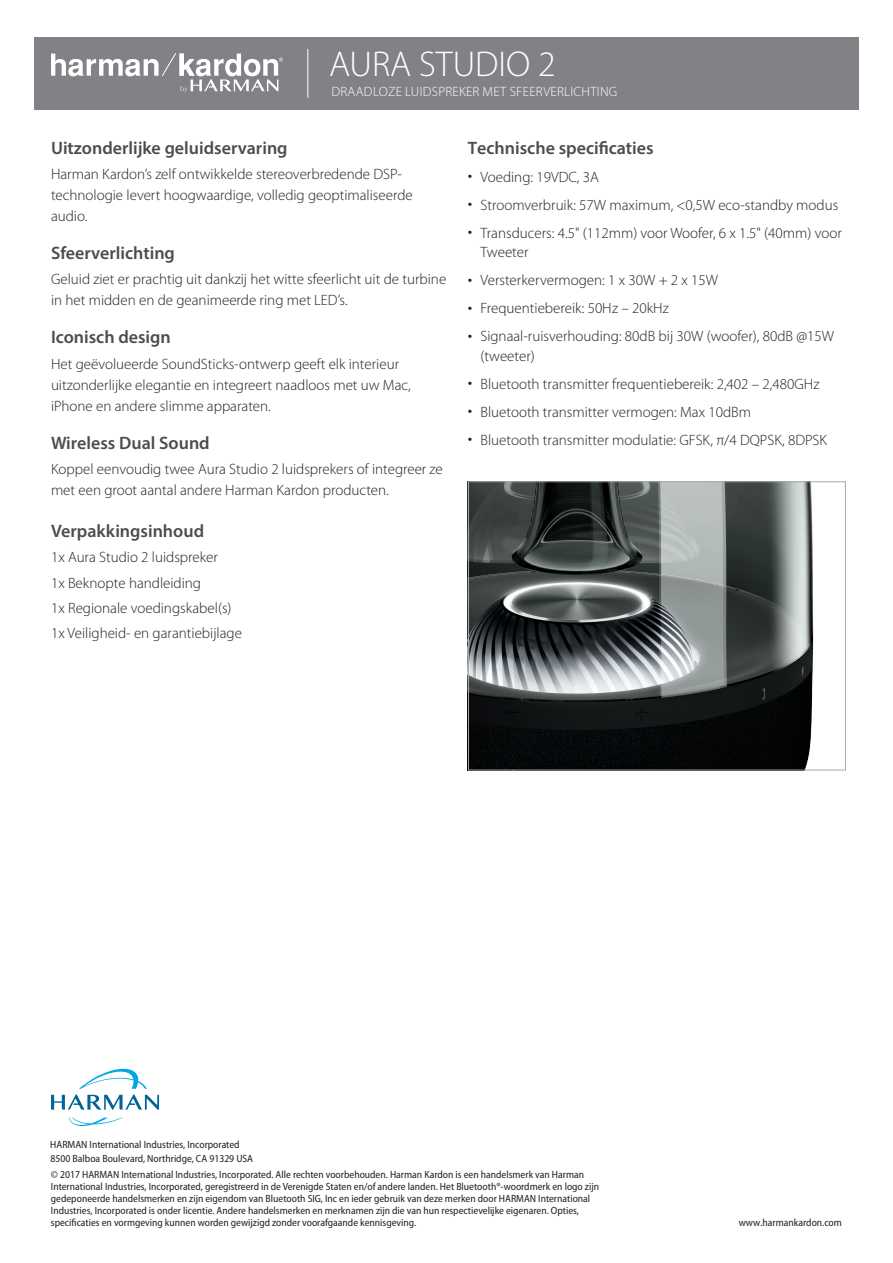
<style>
.page{position:relative;width:893px;height:1263px;background:#fff}
.page>*{position:absolute;margin:0;border:0;box-sizing:border-box;transform-origin:0 0}
.t1{font:300 36px "Myriad Pro";color:#fff}
.t2{font:600 18px "Myriad Pro";color:#4b4c4d}
.t3{font:300 15px/21px "Myriad Pro";color:#231f20}
.t4{font:300 13.5px "Myriad Pro";letter-spacing:.02em;color:#fff}
.t5{font:semi-condensed 10.5px/12px "Myriad Pro";color:#231f20}
.s1{font-size:18px}
</style>
<div class="page">
<img style="left:470px;top:483px;width:344px;height:285px">
<div style="left:34px;top:37px;width:825px;height:72px;background:#808285"></div>
<hr style="left:307px;top:49px;width:1px;height:49px;background:#fff">
<svg style="left:51px;top:53px;width:232px;height:40px"></svg>
<svg style="left:69px;top:1118px;width:53px;height:8px"></svg>
<svg style="left:51px;top:1068px;width:108px;height:42px"></svg>
<div style="left:468px;top:481px;width:378px;height:289px;border:1px solid #a8a9ad"></div>
<p class="t1" style="left:329px;top:44px;width:228px">AURA STUDIO 2</p>
<p class="t4" style="left:332px;top:84px;width:287px">DRAADLOZE LUIDSPREKER MET SFEERVERLICHTING</p>
<p class="t2" style="left:51px;top:136px;width:238px">Uitzonderlijke geluidservaring</p>
<p class="t3" style="left:51px;top:164px;width:363px">Harman Kardon’s zelf ontwikkelde stereoverbredende DSP&shy;technologie levert hoogwaardige, volledig geoptimaliseerde audio.</p>
<p class="t2" style="left:51px;top:242px;width:125px">Sfeerverlichting</p>
<p class="t3" style="left:51px;top:269px;width:397px">Geluid ziet er prachtig uit dankzij het witte sfeerlicht uit de turbine in het midden en de geanimeerde ring met LED’s.</p>
<p class="t2" style="left:51px;top:326px;width:121px">Iconisch design</p>
<p class="t3" style="left:51px;top:353px;width:361px">Het geëvolueerde SoundSticks-ontwerp geeft elk interieur uitzonderlijke elegantie en integreert naadloos met uw Mac, iPhone en andere slimme apparaten.</p>
<p class="t2" style="left:51px;top:431px;width:160px">Wireless Dual Sound</p>
<p class="t3" style="left:51px;top:459px;width:393px">Koppel eenvoudig twee Aura Studio 2 luidsprekers of integreer ze met een groot aantal andere Harman Kardon producten.</p>
<p class="t2" style="left:51px;top:520px;width:155px">Verpakkingsinhoud</p>
<p class="t3" style="left:51px;top:547px;width:168px">1x Aura Studio 2 luidspreker</p>
<p class="t3" style="left:51px;top:572px;width:152px">1x Beknopte handleiding</p>
<p class="t3" style="left:51px;top:598px;width:182px">1x Regionale voedingskabel(s)</p>
<p class="t3" style="left:51px;top:623px;width:192px">1x Veiligheid- en garantiebijlage</p>
<p class="t2" style="left:468px;top:136px;width:187px">Technische specificaties</p>
<p class="t3" style="left:468px;top:167px;width:133px"><span class="s1">•</span> Voeding: 19VDC, 3A</p>
<p class="t3" style="left:468px;top:195px;width:372px"><span class="s1">•</span> Stroomverbruik: 57W maximum, &lt;0,5W eco-standby modus</p>
<p class="t3" style="left:480px;top:223px;width:363px;line-height:19.5px;text-indent:-13px"><span class="s1">•</span> Transducers: 4.5" (112mm) voor Woofer, 6 x 1.5" (40mm) voor<br>Tweeter</p>
<p class="t3" style="left:468px;top:270px;width:252px"><span class="s1">•</span> Versterkervermogen: 1 x 30W + 2 x 15W</p>
<p class="t3" style="left:468px;top:298px;width:203px"><span class="s1">•</span> Frequentiebereik: 50Hz – 20kHz</p>
<p class="t3" style="left:480px;top:327px;width:355px;line-height:19.5px;text-indent:-13px"><span class="s1">•</span> Signaal-ruisverhouding: 80dB bij 30W (woofer), 80dB @15W (tweeter)</p>
<p class="t3" style="left:468px;top:374px;width:353px"><span class="s1">•</span> Bluetooth transmitter frequentiebereik: 2,402 – 2,480GHz</p>
<p class="t3" style="left:468px;top:402px;width:285px"><span class="s1">•</span> Bluetooth transmitter vermogen: Max 10dBm</p>
<p class="t3" style="left:468px;top:430px;width:361px"><span class="s1">•</span> Bluetooth transmitter modulatie: GFSK, π/4 DQPSK, 8DPSK</p>
<p class="t5" style="left:50px;top:1138px;width:204px;line-height:13.5px">HARMAN International Industries, Incorporated<br>8500 Balboa Boulevard, Northridge, CA 91329 USA</p>
<p class="t5" style="left:51px;top:1169px;width:550px">© 2017 HARMAN International Industries, Incorporated. Alle rechten voorbehouden. Harman Kardon is een handelsmerk van Harman International Industries, Incorporated, geregistreerd in de Verenigde Staten en/of andere landen. Het Bluetooth®-woordmerk en logo zijn gedeponeerde handelsmerken en zijn eigendom van Bluetooth SIG, Inc en ieder gebruik van deze merken door HARMAN International Industries, Incorporated is onder licentie. Andere handelsmerken en merknamen zijn die van hun respectievelijke eigenaren. Opties, specificaties en vormgeving kunnen worden gewijzigd zonder voorafgaande kennisgeving.</p>
<p class="t5" style="left:739px;top:1217px;width:105px">www.harmankardon.com</p>
</div>
